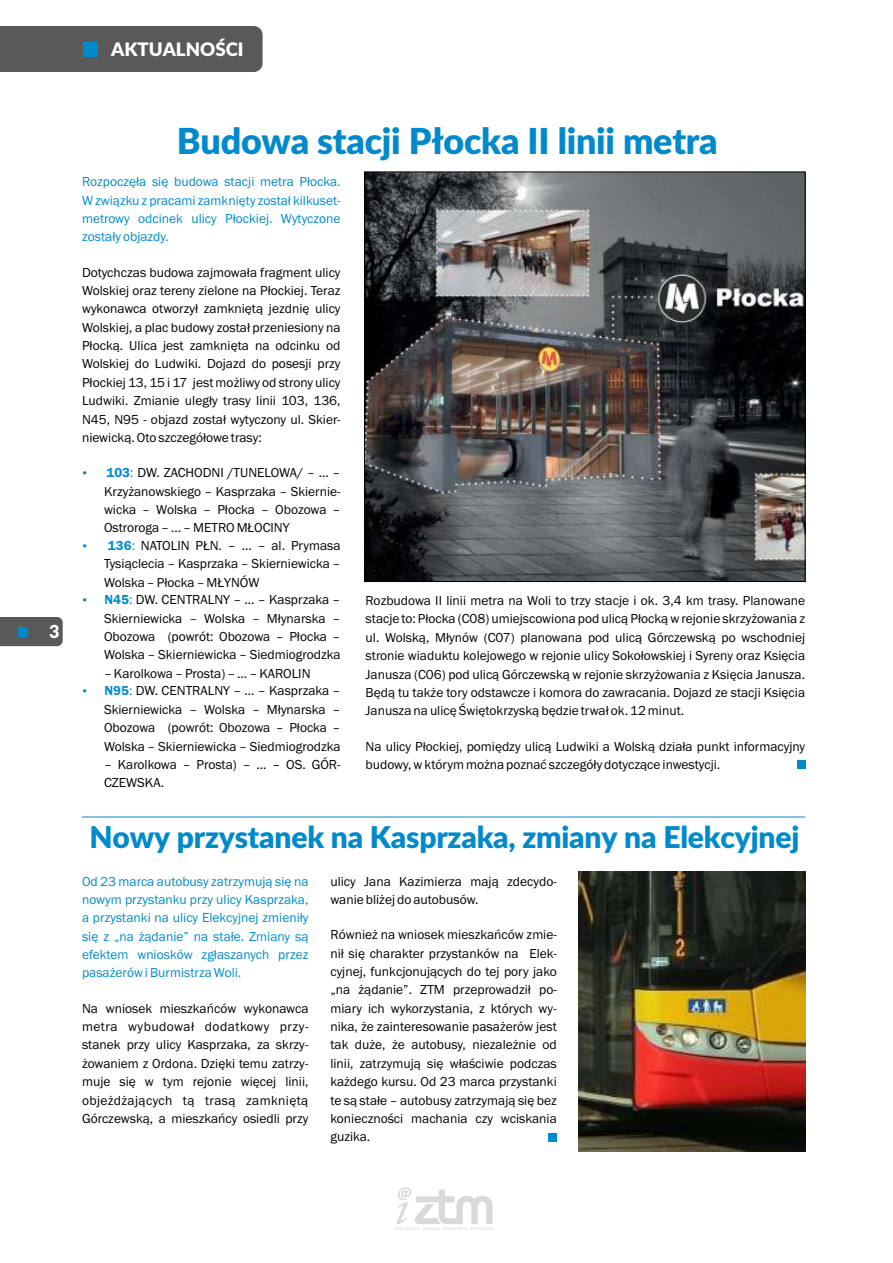
<style>
.page{position:relative;width:893px;height:1263px;background:#fff}
.page>*{position:absolute;margin:0;border:0;box-sizing:border-box;transform-origin:0 0}
.t1{font:900 35.85px "Lato";letter-spacing:-.005em;color:#008acc}
.t2{font:900 30px "Lato";letter-spacing:-.005em;color:#008acc}
.t3{font:900 18.6px "Lato";color:#fff}
.t4{font:900 18px "Lato";color:#fff}
.t5{font:13.5px/18.3px "Franklin Gothic";color:#000;text-align:justify}
.t6{font:13.5px/18.3px "Franklin Gothic";color:#008acc;text-align:justify}
.t7{font:500 condensed 4.2px "Franklin Gothic";letter-spacing:.1em;color:#d9d9d9}
.s1{color:#008acc}
.s2{font-weight:600;color:#008acc}
</style>
<div class="page">
<div style="left:0;top:26px;width:263px;height:46px;background:#595959"></div>
<div style="left:83px;top:42px;width:15px;height:14px;background:#008acc"></div>
<div style="left:0;top:617px;width:63px;height:29px;background:#595959"></div>
<div style="left:19px;top:627px;width:9px;height:9px;background:#008acc"></div>
<svg style="left:396px;top:1187px;width:97px;height:37px"></svg>
<div style="left:797px;top:761px;width:8px;height:8px;background:#008acc"></div>
<hr style="left:82px;top:816px;width:723px;height:1px;background:#008acc">
<div style="left:549px;top:1133px;width:8px;height:8px;background:#008acc"></div>
<img style="left:579px;top:871px;width:226px;height:280px">
<img style="left:366px;top:173px;width:438px;height:407px">
<h3 class="t3" style="left:111px;top:41px;width:134px">AKTUALNOŚCI</h3>
<h3 class="t4" style="left:49px;top:624px;width:12px">3</h3>
<h1 class="t1" style="left:177px;top:125px;width:542px">Budowa stacji Płocka II linii metra</h1>
<p class="t6" style="left:82px;top:174px;width:260px">Rozpoczęła się budowa stacji metra Płocka.<br>W związku z pracami zamknięty został kilkuset&shy;metrowy odcinek ulicy Płockiej. Wytyczone zostały objazdy.</p>
<p class="t5" style="left:82px;top:264px;width:260px">Dotychczas budowa zajmowała fragment ulicy Wolskiej oraz tereny zielone na Płockiej. Teraz wykonawca otworzył zamkniętą jezdnię ulicy Wolskiej, a plac budowy został przeniesiony na Płocką. Ulica jest zamknięta na odcinku od Wolskiej do Ludwiki. Dojazd do posesji przy Płockiej 13, 15 i 17 jest możliwy od strony ulicy Ludwiki. Zmianie uległy trasy linii 103, 136, N45, N95 - objazd został wytyczony ul. Skier&shy;niewicką. Oto szczegółowe trasy:</p>
<p class="t5" style="left:82px;top:465px;width:260px"><span class="s1">•</span><span class="s2">103</span><span class="s1">:</span> DW. ZACHODNI /TUNELOWA/ – … –</p>
<p class="t5" style="left:104px;top:483px;width:238px">Krzyżanowskiego – Kasprzaka – Skiernie&shy;wicka – Wolska – Płocka – Obozowa – Ostroroga – … – METRO MŁOCINY</p>
<p class="t5" style="left:104px;top:556px;width:238px">Tysiąclecia – Kasprzaka – Skierniewicka –<br>Wolska – Płocka – MŁYNÓW</p>
<p class="t5" style="left:104px;top:610px;width:238px">Skierniewicka – Wolska – Młynarska – Obozowa (powrót: Obozowa – Płocka – Wolska – Skierniewicka – Siedmiogrodzka</p>
<p class="t5" style="left:104px;top:665px;width:208px">– Karolkowa – Prosta) – … – KAROLIN</p>
<p class="t5" style="left:104px;top:701px;width:238px">Skierniewicka – Wolska – Młynarska – Obozowa (powrót: Obozowa – Płocka – Wolska – Skierniewicka – Siedmiogrodzka</p>
<p class="t5" style="left:104px;top:756px;width:238px">– Karolkowa – Prosta) – … – OS. GÓR-<br>CZEWSKA.</p>
<p class="t5" style="left:82px;top:537px;width:260px"><span class="s1">•</span><span class="s2">136</span><span class="s1">:</span> NATOLIN PŁN. – … – al. Prymasa</p>
<p class="t5" style="left:82px;top:592px;width:260px"><span class="s1">•</span><span class="s2">N45</span><span class="s1">:</span> DW. CENTRALNY – … – Kasprzaka –</p>
<p class="t5" style="left:82px;top:683px;width:260px"><span class="s1">•</span><span class="s2">N95</span><span class="s1">:</span> DW. CENTRALNY – … – Kasprzaka –</p>
<p class="t5" style="left:366px;top:592px;width:441px">Rozbudowa II linii metra na Woli to trzy stacje i ok. 3,4 km trasy. Planowane stacje to: Płocka (C08) umiejscowiona pod ulicą Płocką w rejonie skrzyżowania z ul. Wolską, Młynów (C07) planowana pod ulicą Górczewską po wschodniej stronie wiaduktu kolejowego w rejonie ulicy Sokołowskiej i Syreny oraz Księcia Janusza (C06) pod ulicą Górczewską w rejonie skrzyżowania z Księcia Janusza.<br>Będą tu także tory odstawcze i komora do zawracania. Dojazd ze stacji Księcia Janusza na ulicę Świętokrzyską będzie trwał ok. 12 minut.</p>
<p class="t5" style="left:366px;top:738px;width:441px">Na ulicy Płockiej, pomiędzy ulicą Ludwiki a Wolską działa punkt informacyjny budowy, w którym można poznać szczegóły dotyczące inwestycji.</p>
<h2 class="t2" style="left:89px;top:823px;width:711px">Nowy przystanek na Kasprzaka, zmiany na Elekcyjnej</h2>
<p class="t6" style="left:82px;top:873px;width:228px">Od 23 marca autobusy zatrzymują się na nowym przystanku przy ulicy Kasprzaka, a przystanki na ulicy Elekcyjnej zmieniły się z „na żądanie” na stałe. Zmiany są efektem wniosków zgłaszanych przez pasażerów i Burmistrza Woli.</p>
<p class="t5" style="left:82px;top:1000px;width:228px">Na wniosek mieszkańców wykonawca metra wybudował dodatkowy przy&shy;stanek przy ulicy Kasprzaka, za skrzy&shy;żowaniem z Ordona. Dzięki temu zatrzy&shy;muje się w tym rejonie więcej linii, objeżdżających tą trasą zamkniętą Górczewską, a mieszkańcy osiedli przy</p>
<p class="t5" style="left:330px;top:873px;width:228px">ulicy Jana Kazimierza mają zdecydo&shy;wanie bliżej do autobusów.</p>
<p class="t5" style="left:330px;top:927px;width:228px">Również na wniosek mieszkańców zmie&shy;nił się charakter przystanków na Elek&shy;cyjnej, funkcjonujących do tej pory jako „na żądanie”. ZTM przeprowadził po&shy;miary ich wykorzystania, z których wy&shy;nika, że zainteresowanie pasażerów jest tak duże, że autobusy, niezależnie od linii, zatrzymują się właściwie podczas każdego kursu. Od 23 marca przystanki te są stałe – autobusy zatrzymają się bez konieczności machania czy wciskania guzika.</p>
<p class="t7" style="left:396px;top:1227px;width:100px">MIESIĘCZNIK ZARZĄDU TRANSPORTU MIEJSKIEGO</p>
</div>
